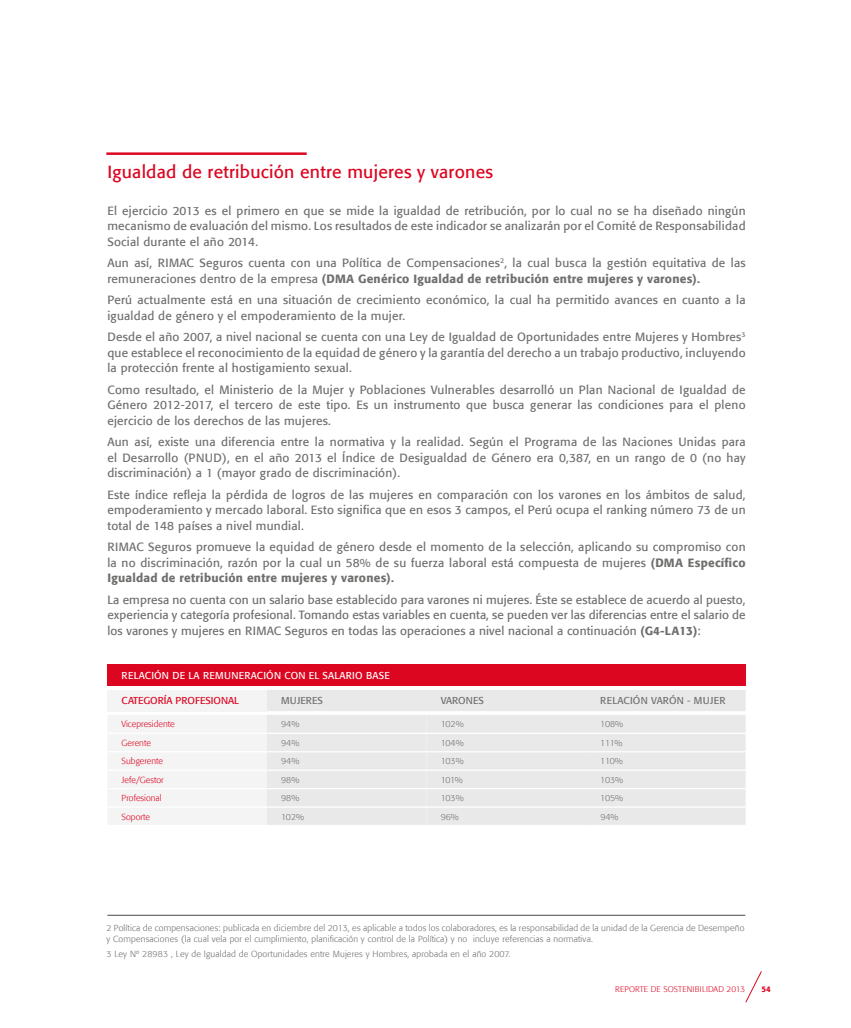
<style>
.page{position:relative;width:851px;height:1028px;background:#fff}
.page>*{position:absolute;margin:0;border:0;box-sizing:border-box;transform-origin:0 0}
.t1{font:17.5px "Formata";letter-spacing:.015em;color:#dc0621}
.t2{font:11.88px/15.6px "Formata";letter-spacing:.02em;color:#6f6f6e;text-align:justify}
.t3{font:10px "Formata";letter-spacing:.02em;color:#fff}
.t4{font:10px "Formata";letter-spacing:.02em;color:#6f6f6e}
.t5{font:10px "Formata";color:#dc0621}
.t6{font:10px "Formata";color:#6f6f6e}
.t7{font:300 8.75px/11.2px "Formata";letter-spacing:.02em;color:#6f6f6e}
.t8{font:300 8.75px "Formata";color:#dc0621}
.t9{font:300 8.12px "Formata";letter-spacing:.02em;color:#dc0621}
.t10{font:500 8.12px "Formata";color:#dc0621}
.s1{font-weight:500}
</style>
<div class="page">
<svg style="left:745px;top:971px;width:16px;height:31px"></svg>
<hr style="left:106px;top:152px;width:200px;height:3px;background:#dc0621">
<div style="left:107px;top:665px;width:638px;height:21px;background:#dc0621"></div>
<div style="left:107px;top:690px;width:160px;height:21px;background:#f4f4f4"></div>
<div style="left:267px;top:690px;width:478px;height:135px;background:#e9e9e9"></div>
<svg style="left:108px;top:715px;width:318px;height:110px"></svg>
<hr style="left:107px;top:732px;width:160px;height:2px;background:#fff">
<hr style="left:267px;top:732px;width:159px;height:2px;background:#fff">
<hr style="left:426px;top:732px;width:160px;height:2px;background:#fff">
<hr style="left:107px;top:751px;width:160px;height:1px;background:#fff">
<hr style="left:267px;top:751px;width:159px;height:1px;background:#fff">
<hr style="left:426px;top:751px;width:160px;height:1px;background:#fff">
<hr style="left:107px;top:769px;width:160px;height:1px;background:#fff">
<hr style="left:267px;top:769px;width:159px;height:1px;background:#fff">
<hr style="left:426px;top:769px;width:160px;height:1px;background:#fff">
<hr style="left:107px;top:788px;width:160px;height:1px;background:#fff">
<hr style="left:267px;top:788px;width:159px;height:1px;background:#fff">
<hr style="left:426px;top:788px;width:160px;height:1px;background:#fff">
<hr style="left:107px;top:806px;width:160px;height:1px;background:#fff">
<hr style="left:267px;top:806px;width:159px;height:1px;background:#fff">
<hr style="left:426px;top:806px;width:160px;height:1px;background:#fff">
<hr style="left:586px;top:732px;width:159px;height:2px;background:#fff">
<hr style="left:586px;top:751px;width:159px;height:1px;background:#fff">
<hr style="left:586px;top:769px;width:159px;height:1px;background:#fff">
<hr style="left:586px;top:788px;width:159px;height:1px;background:#fff">
<hr style="left:586px;top:806px;width:159px;height:1px;background:#fff">
<hr style="left:107px;top:915px;width:638px;height:1px;background:#494948">
<h1 class="t1" style="left:107px;top:161px;width:387px">Igualdad de retribución entre mujeres y varones</h1>
<p class="t2" style="left:107px;top:202px;width:639px">El ejercicio 2013 es el primero en que se mide la igualdad de retribución, por lo cual no se ha diseñado ningún mecanismo de evaluación del mismo. Los resultados de este indicador se analizarán por el Comité de Responsabilidad Social durante el año 2014.</p>
<p class="t2" style="left:107px;top:255px;width:639px">Aun así, RIMAC Seguros cuenta con una Política de Compensaciones<sup>2</sup>, la cual busca la gestión equitativa de las remuneraciones dentro de la empresa <span class="s1">(DMA Genérico Igualdad de retribución entre mujeres y varones).</span></p>
<p class="t2" style="left:107px;top:292px;width:639px">Perú actualmente está en una situación de crecimiento económico, la cual ha permitido avances en cuanto a la igualdad de género y el empoderamiento de la mujer.</p>
<p class="t2" style="left:107px;top:329px;width:639px">Desde el año 2007, a nivel nacional se cuenta con una Ley de Igualdad de Oportunidades entre Mujeres y Hombres<sup>3 </sup>que establece el reconocimiento de la equidad de género y la garantía del derecho a un trabajo productivo, incluyendo la protección frente al hostigamiento sexual.</p>
<p class="t2" style="left:107px;top:381px;width:639px">Como resultado, el Ministerio de la Mujer y Poblaciones Vulnerables desarrolló un Plan Nacional de Igualdad de Género 2012-2017, el tercero de este tipo. Es un instrumento que busca generar las condiciones para el pleno ejercicio de los derechos de las mujeres.</p>
<p class="t2" style="left:107px;top:434px;width:639px">Aun así, existe una diferencia entre la normativa y la realidad. Según el Programa de las Naciones Unidas para el Desarrollo (PNUD), en el año 2013 el Índice de Desigualdad de Género era 0,387, en un rango de 0 (no hay discriminación) a 1 (mayor grado de discriminación).</p>
<p class="t2" style="left:107px;top:486px;width:639px">Este índice refleja la pérdida de logros de las mujeres en comparación con los varones en los ámbitos de salud, empoderamiento y mercado laboral. Esto significa que en esos 3 campos, el Perú ocupa el ranking número 73 de un total de 148 países a nivel mundial.</p>
<p class="t2" style="left:107px;top:539px;width:639px">RIMAC Seguros promueve la equidad de género desde el momento de la selección, aplicando su compromiso con la no discriminación, razón por la cual un 58% de su fuerza laboral está compuesta de mujeres <span class="s1">(DMA Específico Igualdad de retribución entre mujeres y varones).</span></p>
<p class="t2" style="left:107px;top:592px;width:639px">La empresa no cuenta con un salario base establecido para varones ni mujeres. Éste se establece de acuerdo al puesto, experiencia y categoría profesional. Tomando estas variables en cuenta, se pueden ver las diferencias entre el salario de los varones y mujeres en RIMAC Seguros en todas las operaciones a nivel nacional a continuación <span class="s1">(G4-LA13)</span>:</p>
<p class="t3" style="left:122px;top:669px;width:270px">RELACIÓN DE LA REMUNERACIÓN CON EL SALARIO BASE</p>
<p class="t5" style="left:122px;top:694px;width:119px">CATEGORÍA PROFESIONAL</p>
<p class="t4" style="left:281px;top:694px;width:43px">MUJERES</p>
<p class="t6" style="left:440px;top:694px;width:45px">VARONES</p>
<p class="t4" style="left:600px;top:694px;width:127px">RELACIÓN VARÓN - MUJER</p>
<p class="t8" style="left:122px;top:719px;width:55px">Vicepresidente</p>
<p class="t7" style="left:281px;top:718px;width:20px">94%</p>
<p class="t7" style="left:440px;top:718px;width:24px">102%</p>
<p class="t7" style="left:600px;top:718px;width:24px">108%</p>
<p class="t8" style="left:122px;top:737px;width:31px">Gerente</p>
<p class="t7" style="left:281px;top:737px;width:20px">94%</p>
<p class="t7" style="left:440px;top:737px;width:24px">104%</p>
<p class="t7" style="left:600px;top:737px;width:24px">111%</p>
<p class="t8" style="left:122px;top:756px;width:43px">Subgerente</p>
<p class="t7" style="left:281px;top:755px;width:20px">94%</p>
<p class="t7" style="left:440px;top:755px;width:24px">103%</p>
<p class="t7" style="left:600px;top:755px;width:24px">110%</p>
<p class="t8" style="left:122px;top:774px;width:44px">Jefe/Gestor</p>
<p class="t7" style="left:281px;top:774px;width:20px">98%</p>
<p class="t7" style="left:440px;top:774px;width:24px">101%</p>
<p class="t7" style="left:600px;top:774px;width:24px">103%</p>
<p class="t8" style="left:122px;top:793px;width:41px">Profesional</p>
<p class="t7" style="left:281px;top:792px;width:20px">98%</p>
<p class="t7" style="left:440px;top:792px;width:24px">103%</p>
<p class="t7" style="left:600px;top:792px;width:24px">105%</p>
<p class="t8" style="left:122px;top:811px;width:30px">Soporte</p>
<p class="t7" style="left:281px;top:811px;width:24px">102%</p>
<p class="t7" style="left:440px;top:811px;width:20px">96%</p>
<p class="t7" style="left:600px;top:811px;width:20px">94%</p>
<p class="t7" style="left:106px;top:922px;width:639px">2 Política de compensaciones: publicada en diciembre del 2013, es aplicable a todos los colaboradores, es la responsabilidad de la unidad de la Gerencia de Desempeño y Compensaciones (la cual vela por el cumplimiento, planificación y control de la Política) y no incluye referencias a normativa.</p>
<p class="t7" style="left:106px;top:948px;width:405px">3 Ley Nº 28983 , Ley de Igualdad de Oportunidades entre Mujeres y Hombres, aprobada en el año 2007.</p>
<p class="t9" style="left:615px;top:984px;width:132px">REPORTE DE SOSTENIBILIDAD 2013</p>
<p class="t10" style="left:761px;top:984px;width:11px">54</p>
</div>
